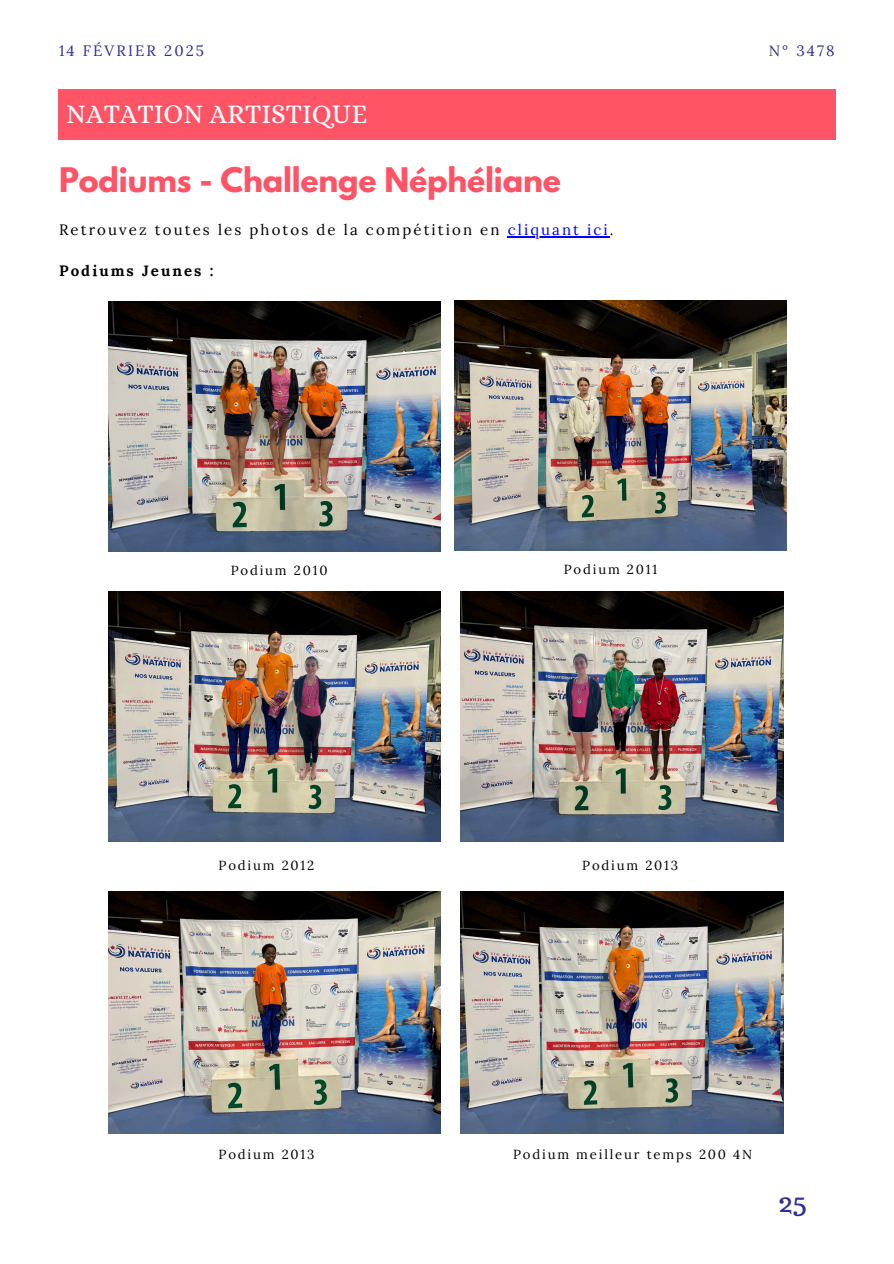
<style>
.page{position:relative;width:894px;height:1264px;background:#fff}
.page>*{position:absolute;margin:0;border:0;box-sizing:border-box;transform-origin:0 0}
.t1{font:700 30px "League Spartan";letter-spacing:-.005em;color:#ff5366}
.t2{font:27px "Alice";color:#fff}
.t3{font:27px "Trocchi";color:#2e3192}
.t4{font:15px "Lora";letter-spacing:.14em;color:#000}
.t5{font:15px "Lora";letter-spacing:.14em;color:#2e3192}
.t6{font:700 15px "Lora";letter-spacing:.14em;color:#000}
.t7{font:15px "Lora";letter-spacing:.14em;color:#00f}
.t8{font:13.2px "Lora";letter-spacing:.14em;color:#000}
.s1{color:#000}
</style>
<div class="page">
<div style="left:58px;top:89px;width:777px;height:51px;background:#ff5366"></div>
<img style="left:109px;top:301px;width:332px;height:250px">
<img style="left:454px;top:300px;width:332px;height:250px">
<img style="left:109px;top:891px;width:332px;height:242px">
<img style="left:109px;top:591px;width:332px;height:250px">
<img style="left:460px;top:592px;width:323px;height:249px">
<img style="left:460px;top:891px;width:323px;height:242px">
<hr style="left:507px;top:236px;width:102px;height:1px;background:#00f">
<h1 class="t5" style="left:59px;top:41px;width:146px">14 FÉVRIER 2025</h1>
<h5 class="t5" style="left:768px;top:41px;width:67px">N° 3478</h5>
<h3 class="t2" style="left:66px;top:98px;width:303px">NATATION ARTISTIQUE</h3>
<h3 class="t1" style="left:59px;top:165px;width:503px">Podiums - Challenge Néphéliane</h3>
<p class="t4" style="left:59px;top:220px;width:442px">Retrouvez toutes les photos de la compétition en</p>
<h2 class="t7" style="left:507px;top:220px;width:107px">cliquant ici<span class="s1">.</span></h2>
<h2 class="t6" style="left:59px;top:261px;width:156px">Podiums Jeunes :</h2>
<p class="t8" style="left:231px;top:562px;width:98px">Podium 2010</p>
<p class="t8" style="left:563px;top:560px;width:95px">Podium 2011</p>
<h4 class="t8" style="left:218px;top:856px;width:97px">Podium 2012</h4>
<p class="t8" style="left:582px;top:856px;width:97px">Podium 2013</p>
<p class="t8" style="left:218px;top:1145px;width:97px">Podium 2013</p>
<p class="t8" style="left:513px;top:1145px;width:240px">Podium meilleur temps 200 4N</p>
<p class="t3" style="left:778px;top:1184px;width:30px">25</p>
</div>
